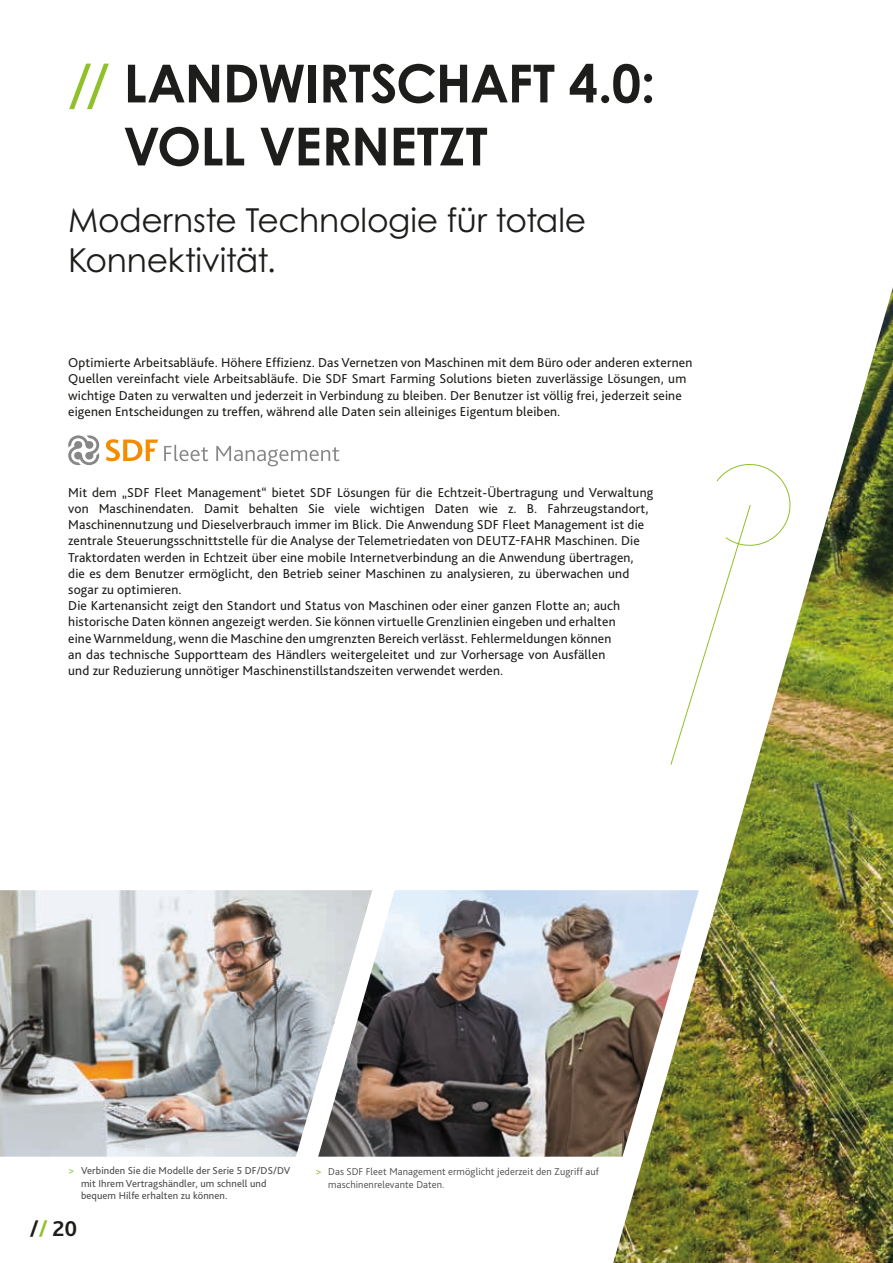
<style>
.page{position:relative;width:893px;height:1263px;background:#fff}
.page>*{position:absolute;margin:0;border:0;box-sizing:border-box;transform-origin:0 0}
.t1{font:700 52.5px/63px "Century Gothic Pro";letter-spacing:-.015em;color:#1d1d1b}
.t2{font:33px/39.6px "Century Gothic Pro";letter-spacing:-.01em;color:#1d1d1b}
.t3{font:700 22.5px "Bliss Pro";color:#1d1d1b}
.t4{font:13.5px/16.2px "Bliss Pro";letter-spacing:.01em;color:#1d1d1b}
.t5{font:10.5px/12.6px "Bliss Pro";letter-spacing:.01em;color:#4b4b4a}
.t6{font:300 10.5px/12.6px "Bliss Pro";letter-spacing:.01em;color:#4b4b4a}
.s1{color:#90c02a}
.s2{font-weight:400;color:#90c02a}
</style>
<div class="page">
<img style="left:372px;top:890px;width:241px;height:267px">
<img style="left:0;top:890px;width:372px;height:267px">
<img style="left:613px;top:287px;width:280px;height:976px">
<svg style="left:164px;top:445px;width:175px;height:21px"></svg>
<svg style="left:106px;top:439px;width:52px;height:22px"></svg>
<svg style="left:68px;top:435px;width:31px;height:30px"></svg>
<h1 class="t1" style="left:123px;top:51px;width:534px;text-indent:-55px"><span class="s1">//</span> LANDWIRTSCHAFT 4.0:<br>VOLL VERNETZT</h1>
<h2 class="t2" style="left:68px;top:200px;width:520px">Modernste Technologie für totale<br>Konnektivität.</h2>
<p class="t4" style="left:68px;top:355px;width:626px">Optimierte Arbeitsabläufe. Höhere Effizienz. Das Vernetzen von Maschinen mit dem Büro oder anderen externen Quellen vereinfacht viele Arbeitsabläufe. Die SDF Smart Farming Solutions bieten zuverlässige Lösungen, um wichtige Daten zu verwalten und jederzeit in Verbindung zu bleiben. Der Benutzer ist völlig frei, jederzeit seine eigenen Entscheidungen zu treffen, während alle Daten sein alleiniges Eigentum bleiben.</p>
<p class="t4" style="left:68px;top:484px;width:587px">Mit dem „SDF Fleet Management“ bietet SDF Lösungen für die Echtzeit-Übertragung und Verwaltung von Maschinendaten. Damit behalten Sie viele wichtigen Daten wie z. B. Fahrzeugstandort, Maschinennutzung und Dieselverbrauch immer im Blick. Die Anwendung SDF Fleet Management ist die zentrale Steuerungsschnittstelle für die Analyse der Telemetriedaten von DEUTZ-FAHR Maschinen. Die Traktordaten werden in Echtzeit über eine mobile Internetverbindung an die Anwendung übertragen, die es dem Benutzer ermöglicht, den Betrieb seiner Maschinen zu analysieren, zu überwachen und sogar zu optimieren.<br>Die Kartenansicht zeigt den Standort und Status von Maschinen oder einer ganzen Flotte an; auch historische Daten können angezeigt werden. Sie können virtuelle Grenzlinien eingeben und erhalten<br>eine Warnmeldung, wenn die Maschine den umgrenzten Bereich verlässt. Fehlermeldungen können<br>an das technische Supportteam des Händlers weitergeleitet und zur Vorhersage von Ausfällen<br>und zur Reduzierung unnötiger Maschinenstillstandszeiten verwendet werden.</p>
<p class="t5" style="left:81px;top:1164px;width:211px;text-indent:-13px"><span class="s1">&gt;</span> Verbinden Sie die Modelle der Serie 5 DF/DS/DV mit Ihrem Vertragshändler, um schnell und bequem Hilfe erhalten zu können.</p>
<p class="t6" style="left:328px;top:1165px;width:272px;text-indent:-13px"><span class="s2">&gt;</span> Das SDF Fleet Management ermöglicht jederzeit den Zugriff auf maschinenrelevante Daten.</p>
<h3 class="t3" style="left:30px;top:1215px;width:49px">/<span class="s1">/</span> 20</h3>
</div>
